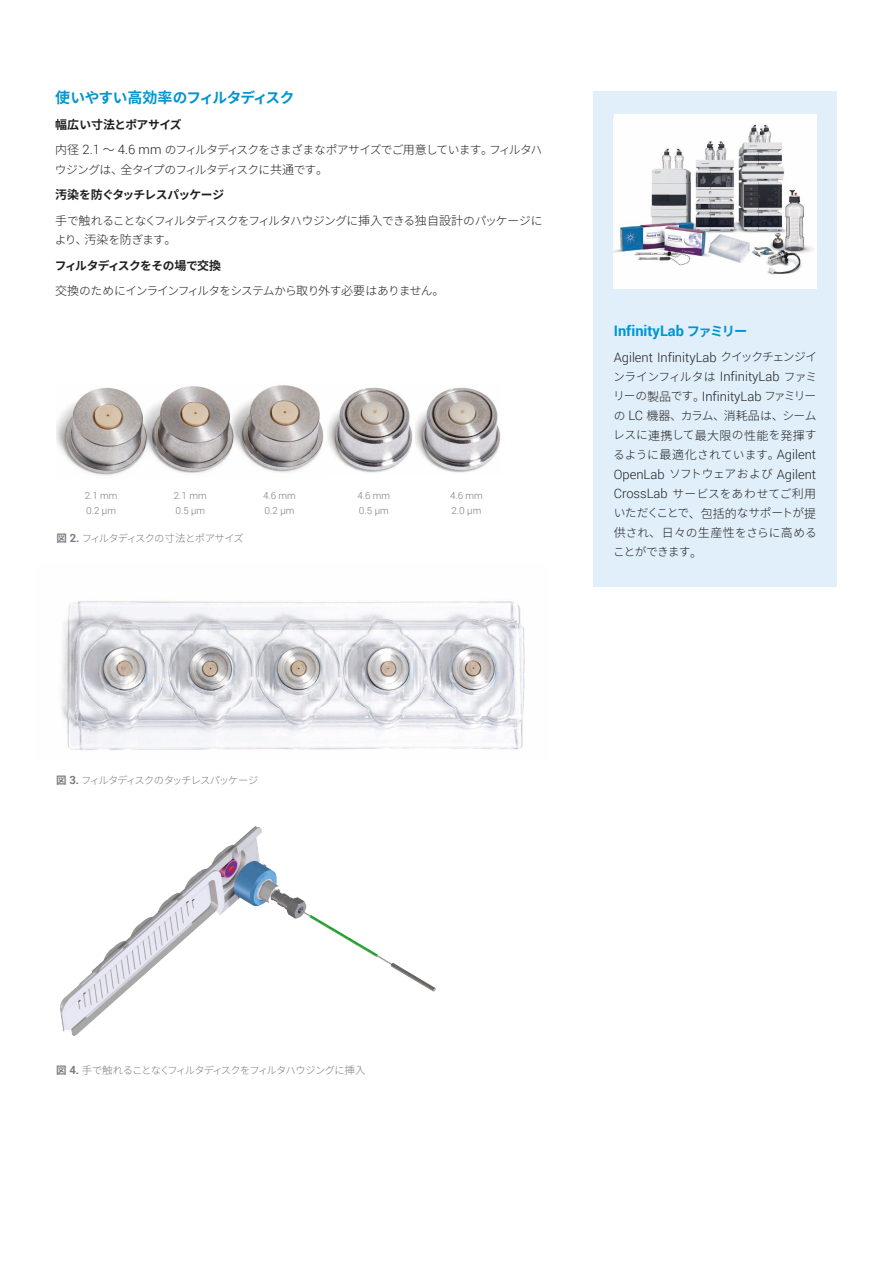
<style>
.page{position:relative;width:893px;height:1263px;background:#fff}
.page>*{position:absolute;margin:0;border:0;box-sizing:border-box;transform-origin:0 0}
.t1{font:700 14.7px "Noto Sans CJ Kjp";letter-spacing:-.065em;color:#0095d0}
.t2{font:700 14.55px "Roboto";color:#0095d0}
.t3{font:300 12.9px "Roboto";color:#221f20}
.t4{font:300 12px "Noto Sans CJ Kjp";letter-spacing:.035em;color:#221f20}
.t5{font:300 11.7px/25.5px "Noto Sans CJ Kjp";letter-spacing:-.06em;color:#221f20}
.t6{font:300 11.7px "Noto Sans CJ Kjp";letter-spacing:-.015em;color:#221f20}
.t7{font:300 10.35px "Noto Sans CJ Kjp";letter-spacing:-.09em;color:#787d82}
.t8{font:300 10.35px "Noto Sans CJ Kjp";letter-spacing:-.07em;color:#787d82}
.t9{font:300 9.75px/15px "Roboto";color:#787d82}
.s1{font-size:15px}
.s2{font-weight:700;font-size:12px}
.s3{font-weight:700}
.s4{font-size:12px}
.s5{font-family:"Roboto";font-size:12.9px}
.s6{font-weight:700;font-size:10.5px}
.s7{font-family:"Roboto";font-weight:700;font-size:11.4px}
.s8{font-size:10.5px}
.s9{font-family:"Noto Sans CJ Kjp";font-size:13.2px}
.s10{font-family:"Noto Sans CJ Kjp";font-size:11.7px}
.s11{font-family:"Noto Sans CJ Kjp";font-size:12px}
.s12{font-size:11.7px}
</style>
<div class="page">
<div style="left:593px;top:91px;width:243px;height:496px;background:#e0eff9"></div>
<div style="left:614px;top:114px;width:202px;height:174px;background:#fff"></div>
<img style="left:614px;top:124px;width:200px;height:151px">
<img style="left:60px;top:826px;width:376px;height:210px">
<img style="left:61px;top:601px;width:464px;height:150px">
<img style="left:56px;top:385px;width:268px;height:91px">
<img style="left:328px;top:387px;width:172px;height:86px">
<p class="t1" style="left:55px;top:89px;width:241px"><span class="s1">使</span>いやすい<span class="s1">高効率</span>のフィルタディスク</p>
<p class="t5" style="left:55px;top:112px;width:489px"><span class="s2">幅広</span><span class="s3">い</span><span class="s2">寸法</span><span class="s3">とポアサイズ<br></span><span class="s4">内径</span> <span class="s5">2.1</span> <span class="s4">～</span> <span class="s5">4.6 mm</span> のフィルタディスクをさまざまなポアサイズでご<span class="s4">用意</span>しています<span class="s4">。</span>フィルタハ</p>
<p class="t5" style="left:55px;top:157px;width:489px">ウジングは<span class="s4">、全</span>タイプのフィルタディスクに<span class="s4">共通</span>です<span class="s4">。<br></span><span class="s2">汚染</span><span class="s3">を</span><span class="s2">防</span><span class="s3">ぐタッチレスパッケージ<br></span><span class="s4">手</span>で<span class="s4">触</span>れることなくフィルタディスクをフィルタハウジングに<span class="s4">挿入</span>できる<span class="s4">独自設計</span>のパッケージに</p>
<p class="t5" style="left:55px;top:227px;width:391px">より<span class="s4">、汚染</span>を<span class="s4">防</span>ぎます<span class="s4">。<br></span><span class="s3">フィルタディスクをその</span><span class="s2">場</span><span class="s3">で</span><span class="s2">交換<br></span><span class="s4">交換</span>のためにインラインフィルタをシステムから<span class="s4">取</span>り<span class="s4">外</span>す<span class="s4">必要</span>はありません<span class="s4">。</span></p>
<p class="t9" style="left:85px;top:488px;width:34px">2.1 mm<br>0.2 µm</p>
<p class="t9" style="left:174px;top:488px;width:34px">2.1 mm<br>0.5 µm</p>
<p class="t9" style="left:263px;top:488px;width:34px">4.6 mm<br>0.2 µm</p>
<p class="t9" style="left:357px;top:488px;width:34px">4.6 mm<br>0.5 µm</p>
<p class="t9" style="left:450px;top:488px;width:34px">4.6 mm<br>2.0 µm</p>
<p class="t8" style="left:56px;top:533px;width:189px"><span class="s6">図</span> <span class="s7">2.</span> フィルタディスクの<span class="s8">寸法</span>とポアサイズ</p>
<p class="t2" style="left:614px;top:320px;width:135px">InfinityLab <span class="s9">ファミリー</span></p>
<p class="t3" style="left:614px;top:348px;width:205px">Agilent InfinityLab <span class="s10">クイックチェンジイ</span></p>
<p class="t5" style="left:613px;top:364px;width:206px">ンラインフィルタは <span class="s5">InfinityLab</span> ファミ</p>
<p class="t3" style="left:613px;top:387px;width:205px"><span class="s10">リーの</span><span class="s11">製品</span><span class="s10">です</span><span class="s11">。</span>InfinityLab <span class="s10">ファミリー</span></p>
<p class="t5" style="left:614px;top:403px;width:204px">の <span class="s5">LC</span> <span class="s4">機器、</span>カラム<span class="s4">、消耗品</span>は<span class="s4">、</span>シーム</p>
<p class="t4" style="left:613px;top:428px;width:205px"><span class="s12">レスに</span>連携<span class="s12">して</span>最大限<span class="s12">の</span>性能<span class="s12">を</span>発揮<span class="s12">す</span></p>
<p class="t6" style="left:613px;top:448px;width:204px">るように<span class="s4">最適化</span>されています<span class="s4">。</span><span class="s5">Agilent</span></p>
<p class="t3" style="left:614px;top:465px;width:204px">OpenLab <span class="s10">ソフトウェアおよび</span> Agilent</p>
<p class="t5" style="left:613px;top:484px;width:205px;line-height:19.5px;text-align:justify"><span class="s5">CrossLab</span> サービスをあわせてご<span class="s4">利用</span>いただくことで<span class="s4">、包括的</span>なサポートが<span class="s4">提供</span>され<span class="s4">、日々</span>の<span class="s4">生産性</span>をさらに<span class="s4">高</span>めることができます<span class="s4">。</span></p>
<p class="t7" style="left:56px;top:775px;width:204px"><span class="s6">図</span> <span class="s7">3.</span> フィルタディスクのタッチレスパッケージ</p>
<p class="t7" style="left:56px;top:1064px;width:311px"><span class="s6">図</span> <span class="s7">4.</span> <span class="s8">手</span>で<span class="s8">触</span>れることなくフィルタディスクをフィルタハウジングに<span class="s8">挿入</span></p>
</div>
